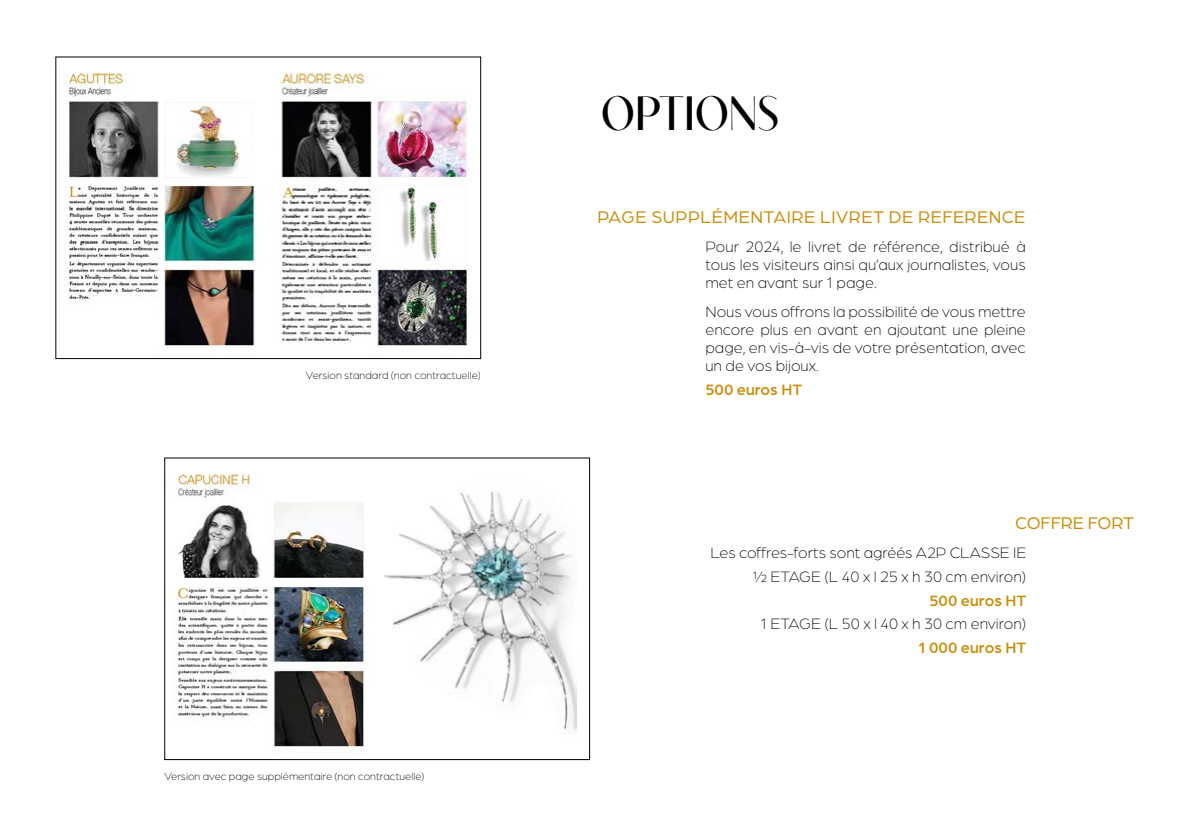
<style>
.page{position:relative;width:1191px;height:837px;background:#fff}
.page>*{position:absolute;margin:0;border:0;box-sizing:border-box;transform-origin:0 0}
.t1{font:48px "Contralto Big";color:#000}
.t2{font:18px "Arboria";letter-spacing:.03em;color:#ca8e0e}
.t3{font:18px "Arboria";color:#ca8e0e}
.t4{font:300 16px/18px "Arboria";color:#000;text-align:justify}
.t5{font:500 16px "Arboria";color:#ca8e0e}
.t6{font:300 11px "Arboria";color:#000}
</style>
<div class="page">
<img style="left:168px;top:473px;width:197px;height:274px">
<div style="left:164px;top:457px;width:426px;height:302px;border:1px solid #000"></div>
<img style="left:64px;top:72px;width:408px;height:274px">
<img style="left:384px;top:491px;width:192px;height:240px">
<p class="t6" style="left:306px;top:368px;width:176px">Version standard (non contractuelle)</p>
<p class="t6" style="left:164px;top:769px;width:262px">Version avec page supplémentaire (non contractuelle)</p>
<h1 class="t1" style="left:601px;top:78px;width:180px">OPTIONS</h1>
<p class="t2" style="left:597px;top:205px;width:429px">PAGE SUPPLÉMENTAIRE LIVRET DE REFERENCE</p>
<p class="t4" style="left:705px;top:237px;width:322px">Pour 2024, le livret de référence, distribué à tous les visiteurs ainsi qu’aux journalistes, vous met en avant sur 1 page.</p>
<p class="t4" style="left:705px;top:302px;width:322px">Nous vous offrons la possibilité de vous mettre encore plus en avant en ajoutant une pleine page, en vis-à-vis de votre présentation, avec un de vos bijoux.</p>
<p class="t5" style="left:705px;top:379px;width:98px">500 euros HT</p>
<p class="t3" style="left:1015px;top:511px;width:120px">COFFRE FORT</p>
<p class="t4" style="left:710px;top:540px;width:317px;line-height:23.7px;text-align:right">Les coffres-forts sont agréés A2P CLASSE IE ½ ETAGE (L 40 x l 25 x h 30 cm environ)</p>
<p class="t5" style="left:929px;top:589px;width:98px">500 euros HT</p>
<p class="t4" style="left:760px;top:614px;width:267px">1 ETAGE (L 50 x l 40 x h 30 cm environ)</p>
<p class="t5" style="left:918px;top:636px;width:110px">1 000 euros HT</p>
</div>
